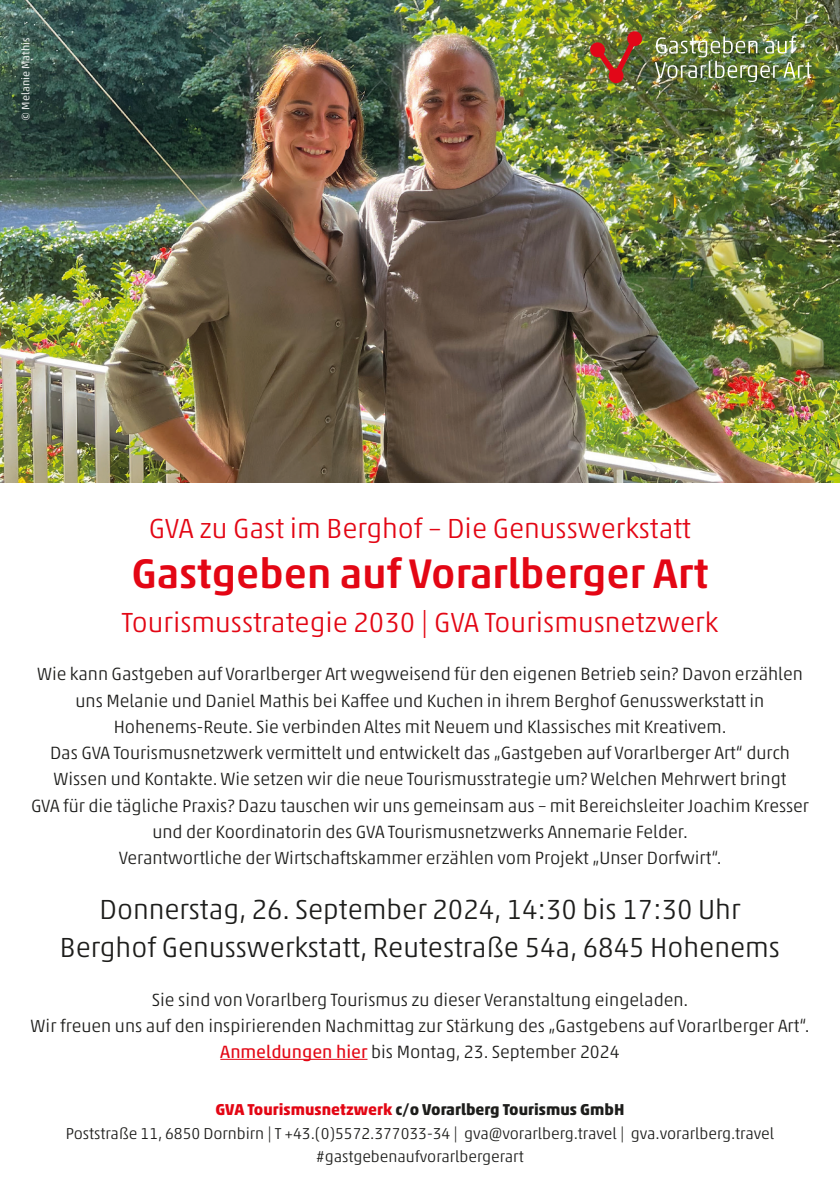
<style>
.page{position:relative;width:840px;height:1191px;background:#fff}
.page>*{position:absolute;margin:0;border:0;box-sizing:border-box;transform-origin:0 0}
.t1{font:500 42px "Akko Pro";color:#e30614}
.t2{font:300 28px "Akko Pro";color:#1d1d1b}
.t3{font:300 28px "Akko Pro";color:#e30614}
.t4{font:300 18px "Akko Pro";letter-spacing:-.005em;color:#1d1d1b}
.t5{font:300 16px "Akko Pro";letter-spacing:-.005em;color:#1d1d1b}
.t6{font:700 16px "Akko Pro";color:#1d1d1b}
.t7{font:11px "Akko Pro";color:#fff}
.s1{font-weight:400;color:#e30614}
.s2{color:#e30614}
</style>
<div class="page">
<hr style="left:220px;top:1059px;width:147px;height:1px;background:#e30614">
<img style="left:0;top:0;width:839px;height:482px">
<img style="left:654px;top:36px;width:157px;height:46px">
<img style="left:590px;top:31px;width:51px;height:52px">
<p class="t7" style="left:19px;top:121px;width:85px;rotate:-90deg">© Melanie Mathis</p>
<p class="t3" style="left:149px;top:511px;width:543px">GVA zu Gast im Berghof – Die Genusswerkstatt</p>
<p class="t1" style="left:131px;top:547px;width:578px">Gastgeben auf Vorarlberger Art</p>
<p class="t3" style="left:122px;top:605px;width:598px">Tourismusstrategie 2030 | GVA Tourismusnetzwerk</p>
<p class="t4" style="left:37px;top:663px;width:767px">Wie kann Gastgeben auf Vorarlberger Art wegweisend für den eigenen Betrieb sein? Davon erzählen</p>
<p class="t4" style="left:76px;top:690px;width:690px">uns Melanie und Daniel Mathis bei Kaffee und Kuchen in ihrem Berghof Genusswerkstatt in</p>
<p class="t4" style="left:114px;top:716px;width:613px">Hohenems-Reute. Sie verbinden Altes mit Neuem und Klassisches mit Kreativem.</p>
<p class="t4" style="left:50px;top:742px;width:741px">Das GVA Tourismusnetzwerk vermittelt und entwickelt das „Gastgeben auf Vorarlberger Art“ durch</p>
<p class="t4" style="left:54px;top:768px;width:734px">Wissen und Kontakte. Wie setzen wir die neue Tourismusstrategie um? Welchen Mehrwert bringt</p>
<p class="t4" style="left:31px;top:794px;width:779px">GVA für die tägliche Praxis? Dazu tauschen wir uns gemeinsam aus – mit Bereichsleiter Joachim Kresser</p>
<p class="t4" style="left:152px;top:820px;width:536px">und der Koordinatorin des GVA Tourismusnetzwerks Annemarie Felder.</p>
<p class="t4" style="left:119px;top:847px;width:604px">Verantwortliche der Wirtschaftskammer erzählen vom Projekt „Unser Dorfwirt“.</p>
<p class="t2" style="left:99px;top:892px;width:642px">Donnerstag, 26. September 2024, 14:30 bis 17:30 Uhr</p>
<p class="t2" style="left:60px;top:930px;width:721px">Berghof Genusswerkstatt, Reutestraße 54a, 6845 Hohenems</p>
<p class="t4" style="left:152px;top:988px;width:537px">Sie sind von Vorarlberg Tourismus zu dieser Veranstaltung eingeladen.</p>
<p class="t4" style="left:31px;top:1014px;width:780px">Wir freuen uns auf den inspirierenden Nachmittag zur Stärkung des „Gastgebens auf Vorarlberger Art“.</p>
<p class="t4" style="left:220px;top:1040px;width:400px"><span class="s1">Anmeldungen hier</span> bis Montag, 23. September 2024</p>
<p class="t6" style="left:215px;top:1099px;width:410px"><span class="s2">GVA Tourismusnetzwerk</span> c/o Vorarlberg Tourismus GmbH</p>
<p class="t5" style="left:66px;top:1123px;width:709px">Poststraße 11, 6850 Dornbirn | T +43.(0)5572.377033-34 | gva@vorarlberg.travel | gva.vorarlberg.travel</p>
<p class="t5" style="left:316px;top:1146px;width:209px">#gastgebenaufvorarlbergerart</p>
</div>
